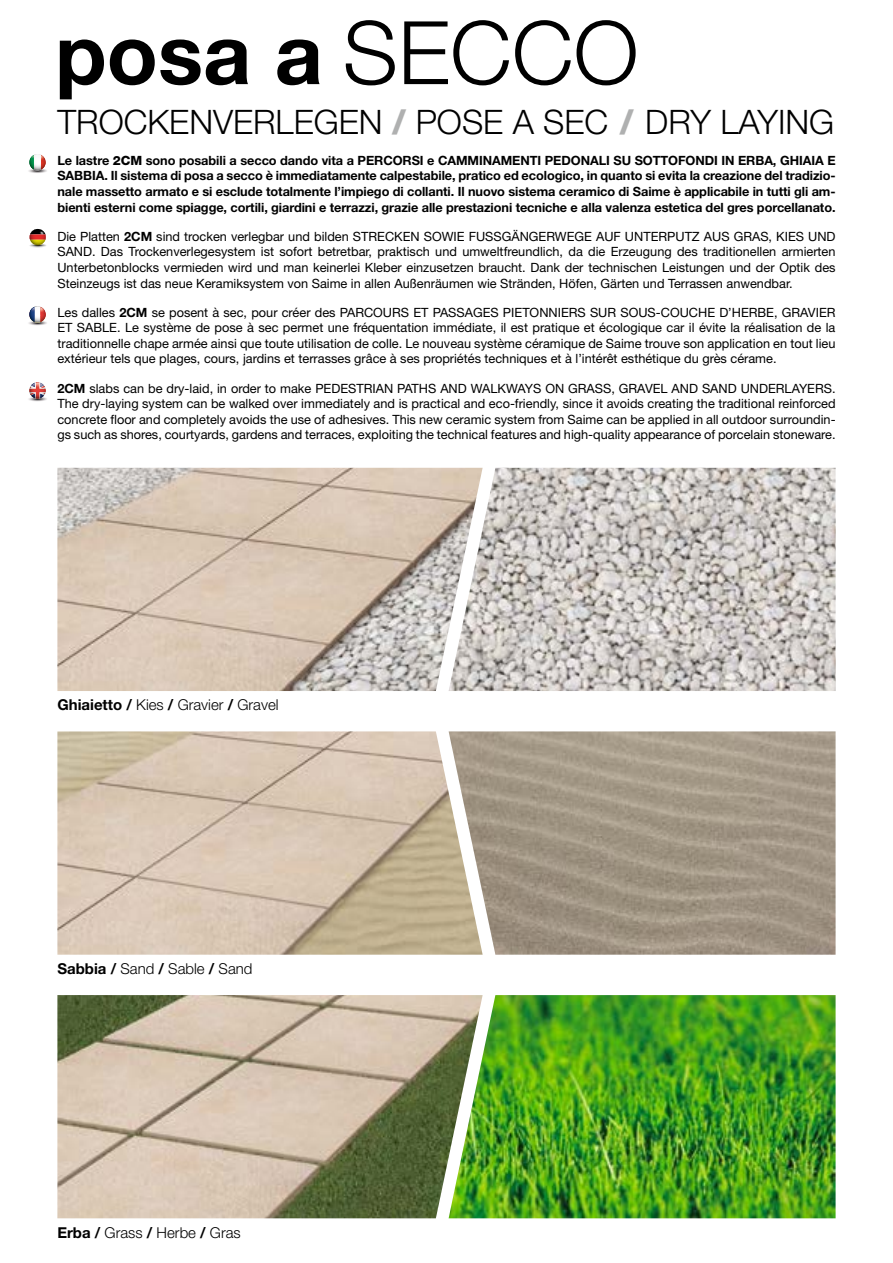
<style>
.page{position:relative;width:893px;height:1263px;background:#fff}
.page>*{position:absolute;margin:0;border:0;box-sizing:border-box;transform-origin:0 0}
.t1{font:700 84px "Helvetica Neue LT Std";color:#000}
.t2{font:300 33.75px "Helvetica Neue LT Std";color:#000}
.t3{font:300 15px "Helvetica Neue LT Std";color:#000}
.t4{font:12.75px/15.6px "Helvetica Neue LT Std";color:#000;text-align:justify}
.t5{font:700 12.75px/15.6px "Helvetica Neue LT Std";letter-spacing:-.005em;color:#000;text-align:justify}
.s1{font-weight:300;font-size:87.75px}
.s2{font-weight:900;color:#afb0b0}
.s3{font-weight:700}
.s4{font-weight:800}
</style>
<div class="page">
<svg style="left:28px;top:382px;width:19px;height:20px"></svg>
<img style="left:483px;top:468px;width:353px;height:223px">
<img style="left:57px;top:468px;width:426px;height:223px">
<img style="left:483px;top:731px;width:353px;height:224px">
<img style="left:57px;top:731px;width:426px;height:224px">
<img style="left:483px;top:995px;width:353px;height:223px">
<img style="left:57px;top:995px;width:426px;height:223px">
<svg style="left:29px;top:228px;width:17px;height:20px"></svg>
<svg style="left:28px;top:306px;width:19px;height:19px"></svg>
<svg style="left:28px;top:154px;width:19px;height:19px"></svg>
<h1 class="t1" style="left:55px;top:2px;width:585px">posa a <span class="s1">SECCO</span></h1>
<h2 class="t2" style="left:57px;top:101px;width:66px">trock</h2>
<h2 class="t2" style="left:169px;top:101px;width:269px">enverleg en <span class="s2">/</span> pos</h2>
<h2 class="t2" style="left:483px;top:101px;width:326px">e a sec <span class="s2">/</span> dry laying</h2>
<p class="t5" style="left:57px;top:152px;width:780px;text-indent:463px">NTI PEDONALI SU SOTTOFONDI IN ERBA, GHIAIA E SABBIA. Il sistema di posa a secco è immediatamente calpestabile, pratico ed ecologico, in quanto si evita la creazione del tradizio&shy;nale massetto armato e si esclude totalmente l’impiego di collanti. Il nuovo sistema ceramico di Saime è applicabile in tutti gli am&shy;bienti esterni come spiagge, cortili, giardini e terrazzi, grazie alle prestazioni tecniche e alla valenza estetica del gres porcellanato.</p>
<p class="t4" style="left:57px;top:228px;width:305px">Die Platten <span class="s3">2CM</span> sind trocken verlegbar und bilden STREC</p>
<p class="t4" style="left:394px;top:228px;width:249px">KEN SOWIE FUSSGÄNGERWEGE AUF UNTERP</p>
<p class="t4" style="left:675px;top:228px;width:77px">UTZ AUS GRAS</p>
<p class="t4" style="left:769px;top:228px;width:24px">, KIES</p>
<p class="t4" style="left:808px;top:228px;width:29px">UND</p>
<p class="t4" style="left:57px;top:244px;width:10px">SAN</p>
<p class="t5" style="left:57px;top:152px;width:402px">Le lastre <span class="s4">2CM</span> sono posabili a secco dando vita a PERCORSI e CAMM</p>
<p class="t5" style="left:479px;top:152px;width:24px">INAME</p>
<p class="t4" style="left:57px;top:244px;width:780px;text-indent:26px">D. Das Trockenverlegesystem ist sofort betretbar, praktisch und umweltfreundlich, da die Erzeugung des traditionellen armierten Unterbetonblocks vermieden wird und man keinerlei Kleber einzusetzen braucht. Dank der technischen Leistungen und der Optik des Steinzeugs ist das neue Keramiksystem von Saime in allen Außenräumen wie Stränden, Höfen, Gärten und Terrassen anwendbar.</p>
<p class="t4" style="left:57px;top:304px;width:292px">Les dalles <span class="s3">2CM</span> se posent à sec, pour créer des PARCO</p>
<p class="t4" style="left:383px;top:304px;width:59px">URSETPASSA</p>
<p class="t4" style="left:473px;top:304px;width:39px">GES PIETONNIERS</p>
<p class="t4" style="left:57px;top:304px;width:780px;text-align:left;text-indent:533px">SUR SOUS-COUCHE D’HERBE, GRAVIER<br>ET SABLE . Le système de pose à sec permet une fréquentation immédiate, il est pratique et écologique car il évite la réalisation de la traditionnelle chape armée ainsi que toute utilisation de colle. Le nouveau système céramique de Saime trouve son application en tout lieu extérieur tels que plages, cours, jardins et terrasses grâce à ses propriétés techniques et à l’intérêt esthétique du grès cérame.</p>
<p class="t4" style="left:57px;top:380px;width:292px"><span class="s3">2CM</span> slabs can be dry-laid, in order to make PEDESTRIAN</p>
<p class="t4" style="left:397px;top:380px;width:190px">PATHS AN D WALKWAYS ON GRASS</p>
<p class="t4" style="left:611px;top:380px;width:100px">, GRAVEL AND SAN</p>
<p class="t4" style="left:728px;top:380px;width:50px">D UNDERLA</p>
<p class="t4" style="left:799px;top:380px;width:18px">YERS</p>
<p class="t4" style="left:57px;top:380px;width:780px;text-indent:775px">.<br>The dry-laying system can be walked over immediately and is practical and eco-friendly, since it avoids creating the traditional reinforced concrete floor and completely avoids the use of adhesives. This new ceramic system from Saime can be applied in all outdoor surroundin&shy;gs such as shores, courtyards, gardens and terraces, exploiting the technical features and high-quality appearance of porcelain stoneware.</p>
<p class="t3" style="left:57px;top:696px;width:223px"><span class="s3">Ghiaietto /</span> Kies <span class="s3">/</span> Gravier <span class="s3">/</span> Gravel</p>
<p class="t3" style="left:57px;top:959px;width:197px"><span class="s3">Sabbia /</span> Sand <span class="s3">/</span> Sable <span class="s3">/</span> Sand</p>
<p class="t3" style="left:57px;top:1223px;width:185px"><span class="s3">Erba /</span> Grass <span class="s3">/</span> Herbe <span class="s3">/</span> Gras</p>
</div>
